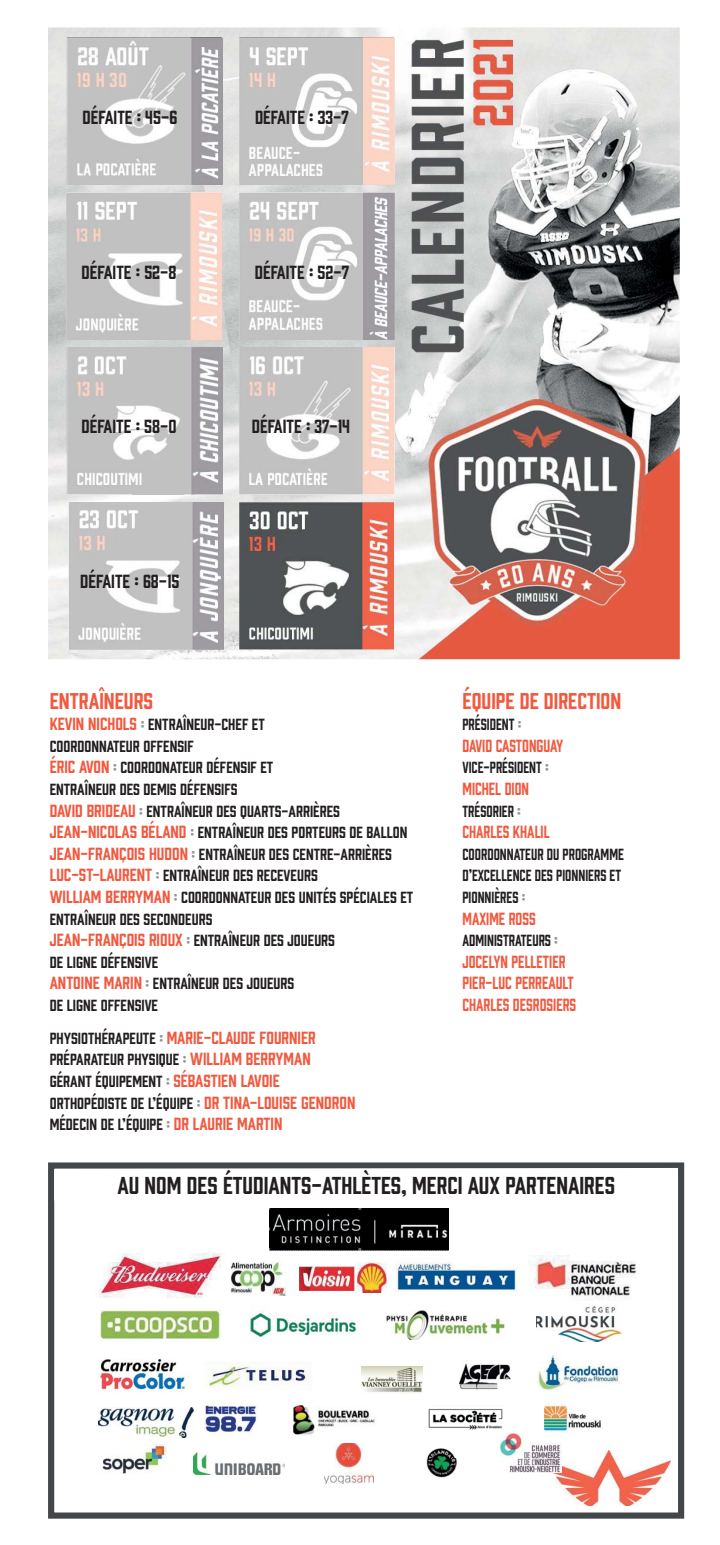
<style>
.page{position:relative;width:720px;height:1545px;background:#fff}
.page>*{position:absolute;margin:0;border:0;box-sizing:border-box;transform-origin:0 0}
.t1{font:22.5px "Prohibition";color:#231f20}
.t2{font:21px "Prohibition";color:#f15a40}
.t3{font:17.5px "Prohibition";color:#231f20}
.t4{font:16.25px/21.6px "Prohibition";color:#f15a40;scale:.9 1}
.t5{font:16.25px "Prohibition";color:#f15a40}
.t6{font:14.88px/21.6px "Prohibition";color:#231f20}
.t7{font:14.88px/21.6px "Prohibition";color:#231f20;scale:.9 1}
.s1{font-size:16.25px;color:#f15a40}
.s2{color:#939598}
.s3{font-size:14.88px;color:#231f20}
.s4{font-size:14.88px;color:#939598}
</style>
<div class="page">
<img style="left:48px;top:27px;width:632px;height:632px">
<img style="left:67px;top:38px;width:156px;height:147px">
<div style="left:48px;top:1162px;width:636px;height:357px;border:6px solid #434749"></div>
<img style="left:547px;top:1450px;width:123px;height:56px">
<img style="left:365px;top:1229px;width:180px;height:82px">
<img style="left:206px;top:1365px;width:102px;height:38px">
<img style="left:529px;top:1256px;width:108px;height:55px">
<img style="left:386px;top:1311px;width:119px;height:29px">
<img style="left:101px;top:1310px;width:119px;height:29px">
<img style="left:426px;top:1454px;width:31px;height:24px">
<img style="left:362px;top:1366px;width:60px;height:28px">
<img style="left:292px;top:1405px;width:83px;height:30px">
<img style="left:231px;top:1261px;width:55px;height:35px">
<img style="left:299px;top:1267px;width:55px;height:24px">
<img style="left:358px;top:1263px;width:29px;height:30px">
<img style="left:544px;top:1403px;width:56px;height:30px">
<img style="left:429px;top:1384px;width:74px;height:74px">
<img style="left:536px;top:1306px;width:85px;height:36px">
<img style="left:325px;top:1443px;width:48px;height:41px">
<img style="left:205px;top:1392px;width:52px;height:40px">
<img style="left:99px;top:1253px;width:123px;height:46px">
<img style="left:500px;top:1434px;width:62px;height:38px">
<img style="left:99px;top:1407px;width:95px;height:30px">
<img style="left:250px;top:1312px;width:107px;height:26px">
<img style="left:100px;top:1359px;width:86px;height:32px">
<img style="left:102px;top:1445px;width:64px;height:29px">
<img style="left:460px;top:1363px;width:50px;height:39px">
<img style="left:270px;top:1209px;width:178px;height:41px">
<img style="left:194px;top:1452px;width:91px;height:22px">
<img style="left:538px;top:1355px;width:81px;height:35px">
<svg style="left:54px;top:1168px;width:624px;height:33px"></svg>
<img style="left:240px;top:38px;width:155px;height:147px">
<img style="left:67px;top:193px;width:155px;height:147px">
<img style="left:240px;top:193px;width:155px;height:147px">
<img style="left:67px;top:348px;width:155px;height:147px">
<img style="left:239px;top:348px;width:155px;height:147px">
<img style="left:68px;top:502px;width:155px;height:147px">
<p class="t3" style="left:83px;top:108px;width:96px">DÉFAITE : 45-6</p>
<p class="t3" style="left:255px;top:108px;width:95px">DÉFAITE : 33-7</p>
<p class="t3" style="left:82px;top:262px;width:96px">DÉFAITE : 52-8</p>
<p class="t3" style="left:255px;top:262px;width:96px">DÉFAITE : 52-7</p>
<p class="t3" style="left:81px;top:417px;width:97px">DÉFAITE : 58-0</p>
<p class="t3" style="left:252px;top:417px;width:100px">DÉFAITE : 37-14</p>
<p class="t3" style="left:80px;top:572px;width:101px">DÉFAITE : 68-15</p>
<h2 class="t2" style="left:50px;top:689px;width:105px">ENTRAÎNEURS</h2>
<p class="t6" style="left:50px;top:714px;width:365px"><span class="s1">KEVIN NICHOLS</span> <span class="s2">:</span> ENTRAÎNEUR-CHEF ET<br>COORDONNATEUR OFFENSIF<br><span class="s1">ÉRIC AVON</span> <span class="s2">:</span> COORDONATEUR DÉFENSIF ET<br>ENTRAÎNEUR DES DEMIS DÉFENSIFS<br><span class="s1">DAVID BRIDEAU</span> <span class="s2">:</span> ENTRAÎNEUR DES QUARTS-ARRIÈRES <span class="s1">JEAN-NICOLAS BÉLAND</span> <span class="s2">:</span> ENTRAÎNEUR DES PORTEURS DE BALLON <span class="s1">JEAN-FRANÇOIS HUDON</span> <span class="s2">:</span> ENTRAÎNEUR DES CENTRE-ARRIÈRES <span class="s1">LUC-ST-LAURENT</span> <span class="s2">:</span> ENTRAÎNEUR DES RECEVEURS<br><span class="s1">WILLIAM BERRYMAN</span> <span class="s2">:</span> COORDONNATEUR DES UNITÉS SPÉCIALES ET ENTRAÎNEUR DES SECONDEURS<br><span class="s1">JEAN-FRANÇOIS RIOUX</span> <span class="s2">:</span> ENTRAÎNEUR DES JOUEURS<br>DE LIGNE DÉFENSIVE<br><span class="s1">ANTOINE MARIN</span> <span class="s2">:</span> ENTRAÎNEUR DES JOUEURS<br>DE LIGNE OFFENSIVE</p>
<p class="t5" style="left:50px;top:1029px;width:268px"><span class="s3">PHYSIOTHÉRAPEUTE</span> <span class="s4">:</span> MARIE-CLAUDE FOURNIER</p>
<p class="t6" style="left:50px;top:1049px;width:307px">PRÉPARATEUR PHYSIQUE <span class="s2">:</span> <span class="s1">WILLIAM BERRYMAN </span>GÉRANT ÉQUIPEMENT <span class="s2">:</span> <span class="s1">SÉBASTIEN LAVOIE </span>ORTHOPÉDISTE DE L’ÉQUIPE <span class="s2">:</span> <span class="s1">DR TINA-LOUISE GENDRON </span>MÉDECIN DE L’ÉQUIPE <span class="s2">:</span> <span class="s1">DR LAURIE MARTIN</span></p>
<h2 class="t2" style="left:462px;top:689px;width:160px">ÉQUIPE DE DIRECTION</h2>
<p class="t7" style="left:462px;top:714px;width:67px">PRÉSIDENT <span class="s2">:</span></p>
<p class="t4" style="left:462px;top:735px;width:114px">DAVID CASTONGUAY</p>
<p class="t7" style="left:462px;top:757px;width:98px">VICE-PRÉSIDENT <span class="s2">:</span></p>
<p class="t4" style="left:462px;top:779px;width:76px">MICHEL DION</p>
<p class="t7" style="left:462px;top:801px;width:66px">TRÉSORIER <span class="s2">:</span></p>
<p class="t4" style="left:462px;top:822px;width:98px">CHARLES KHALIL</p>
<p class="t7" style="left:462px;top:844px;width:181px">COORDONNATEUR DU PROGRAMME<br>D’EXCELLENCE DES PIONNIERS ET<br>PIONNIÈRES <span class="s2">:</span></p>
<p class="t4" style="left:462px;top:908px;width:83px">MAXIME ROSS</p>
<p class="t7" style="left:462px;top:930px;width:108px">ADMINISTRATEURS <span class="s2">:</span></p>
<p class="t4" style="left:462px;top:951px;width:128px">JOCELYN PELLETIER<br>PIER-LUC PERREAULT<br>CHARLES DESROSIERS</p>
<h1 class="t1" style="left:118px;top:1173px;width:499px">AU NOM DES ÉTUDIANTS-ATHLÈTES, MERCI AUX PARTENAIRES</h1>
</div>
